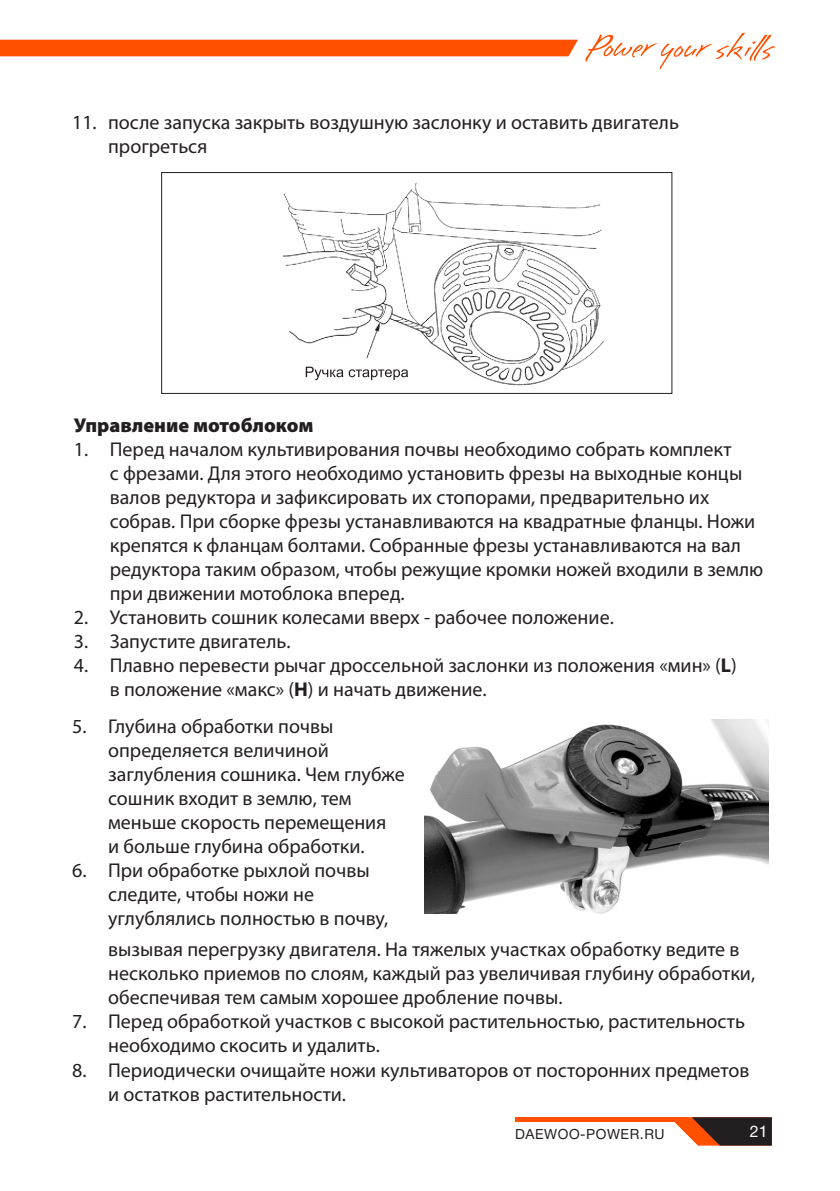
<style>
.page{position:relative;width:840px;height:1191px;background:#fff}
.page>*{position:absolute;margin:0;border:0;box-sizing:border-box;transform-origin:0 0}
.t1{font:20px/24px "Myriad Pro";color:#231f20}
.t2{font:900 20px "Myriad Pro";color:#231f20}
.t3{font:16px "Helvetica Neue Cyr";color:#fff}
.t4{font:14px "Helvetica 5 Normal";letter-spacing:.04em;color:#231f20}
.s1{font-weight:700}
</style>
<div class="page">
<div style="left:0;top:40px;width:577px;height:16px;background:#ff5000"></div>
<svg style="left:585px;top:33px;width:189px;height:36px"></svg>
<svg style="left:674px;top:1117px;width:97px;height:28px"></svg>
<div style="left:514px;top:1117px;width:174px;height:5px;background:#ff5000"></div>
<img style="left:282px;top:182px;width:322px;height:204px">
<div style="left:161px;top:172px;width:511px;height:222px;border:1px solid #231f20"></div>
<svg style="left:305px;top:367px;width:103px;height:13px"></svg>
<img style="left:424px;top:719px;width:343px;height:194px">
<p class="t1" style="left:108px;top:110px;width:572px;text-indent:-36px">11. после запуска закрыть воздушную заслонку и оставить двигатель прогреться</p>
<p class="t2" style="left:74px;top:412px;width:241px">Управление мотоблоком</p>
<p class="t1" style="left:110px;top:437px;width:654px;text-indent:-36px">1. Перед началом культивирования почвы необходимо собрать комплект<br>с фрезами. Для этого необходимо установить фрезы на выходные концы валов редуктора и зафиксировать их стопорами, предварительно их собрав. При сборке фрезы устанавливаются на квадратные фланцы. Ножи крепятся к фланцам болтами. Собранные фрезы устанавливаются на вал редуктора таким образом, чтобы режущие кромки ножей входили в землю при движении мотоблока вперед.</p>
<p class="t1" style="left:74px;top:605px;width:541px">2. Установить сошник колесами вверх - рабочее положение.</p>
<p class="t1" style="left:74px;top:629px;width:218px">3. Запустите двигатель.</p>
<p class="t1" style="left:110px;top:653px;width:628px;text-indent:-36px">4. Плавно перевести рычаг дроссельной заслонки из положения «мин» (<span class="s1">L</span>) в положение «макс» (<span class="s1">H</span>) и начать движение.</p>
<p class="t1" style="left:108px;top:713px;width:298px;text-indent:-36px">5. Глубина обработки почвы определяется величиной заглубления сошника. Чем глубже сошник входит в землю, тем меньше скорость перемещения<br>и больше глубина обработки.</p>
<p class="t1" style="left:108px;top:857px;width:281px;text-indent:-36px">6. При обработке рыхлой почвы следите, чтобы ножи не углублялись полностью в почву,</p>
<p class="t1" style="left:108px;top:937px;width:648px">вызывая перегрузку двигателя. На тяжелых участках обработку ведите в несколько приемов по слоям, каждый раз увеличивая глубину обработки, обеспечивая тем самым хорошее дробление почвы.</p>
<p class="t1" style="left:108px;top:1009px;width:638px;text-indent:-36px">7. Перед обработкой участков с высокой растительностью, растительность необходимо скосить и удалить.</p>
<p class="t1" style="left:108px;top:1057px;width:642px;text-indent:-36px">8. Периодически очищайте ножи культиваторов от посторонних предметов и остатков растительности.</p>
<p class="t4" style="left:514px;top:1126px;width:151px">DAEWOO-POWER.RU</p>
<p class="t3" style="left:749px;top:1122px;width:19px">21</p>
</div>
